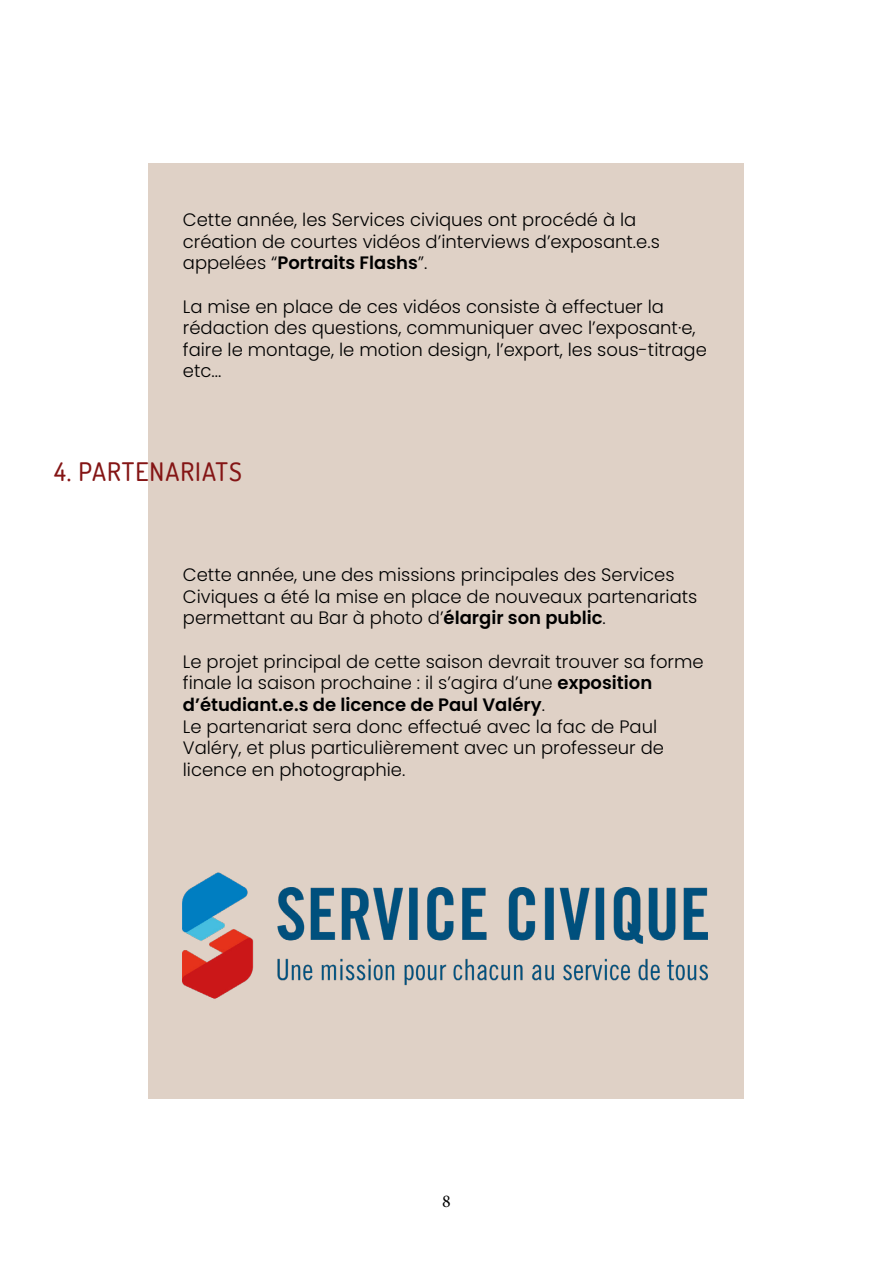
<style>
.page{position:relative;width:893px;height:1263px;background:#fff}
.page>*{position:absolute;margin:0;border:0;box-sizing:border-box;transform-origin:0 0}
.t1{font:500 25.5px "Dosis";letter-spacing:.04em;color:#841515}
.t2{font:300 18px/21.6px "Poppins";color:#000}
.t3{font:18px "Minion Pro";color:#000}
.s1{font-weight:600}
</style>
<div class="page">
<div style="left:149px;top:164px;width:595px;height:935px;background:#dfd1c6"></div>
<img style="left:183px;top:872px;width:524px;height:127px">
<p class="t2" style="left:183px;top:209px;width:478px">Cette année, les Services civiques ont procédé à la création de courtes vidéos d’interviews d’exposant.e.s appelées “<span class="s1">Portraits Flashs</span>”.</p>
<p class="t2" style="left:183px;top:296px;width:526px">La mise en place de ces vidéos consiste à effectuer la rédaction des questions, communiquer avec l’exposant·e, faire le montage, le motion design, l’export, les sous-titrage etc...</p>
<h1 class="t1" style="left:54px;top:455px;width:189px">4. PARTENARIATS</h1>
<p class="t2" style="left:183px;top:564px;width:516px">Cette année, une des missions principales des Services<br>Civiques a été la mise en place de nouveaux partenariats permettant au Bar à photo d’<span class="s1">élargir son public</span>.</p>
<p class="t2" style="left:183px;top:651px;width:522px">Le projet principal de cette saison devrait trouver sa forme finale la saison prochaine : il s’agira d’une <span class="s1">exposition d’étudiant.e.s de licence de Paul Valéry</span>.<br>Le partenariat sera donc effectué avec la fac de Paul Valéry, et plus particulièrement avec un professeur de licence en photographie.</p>
<p class="t3" style="left:442px;top:1189px;width:10px">8</p>
</div>
